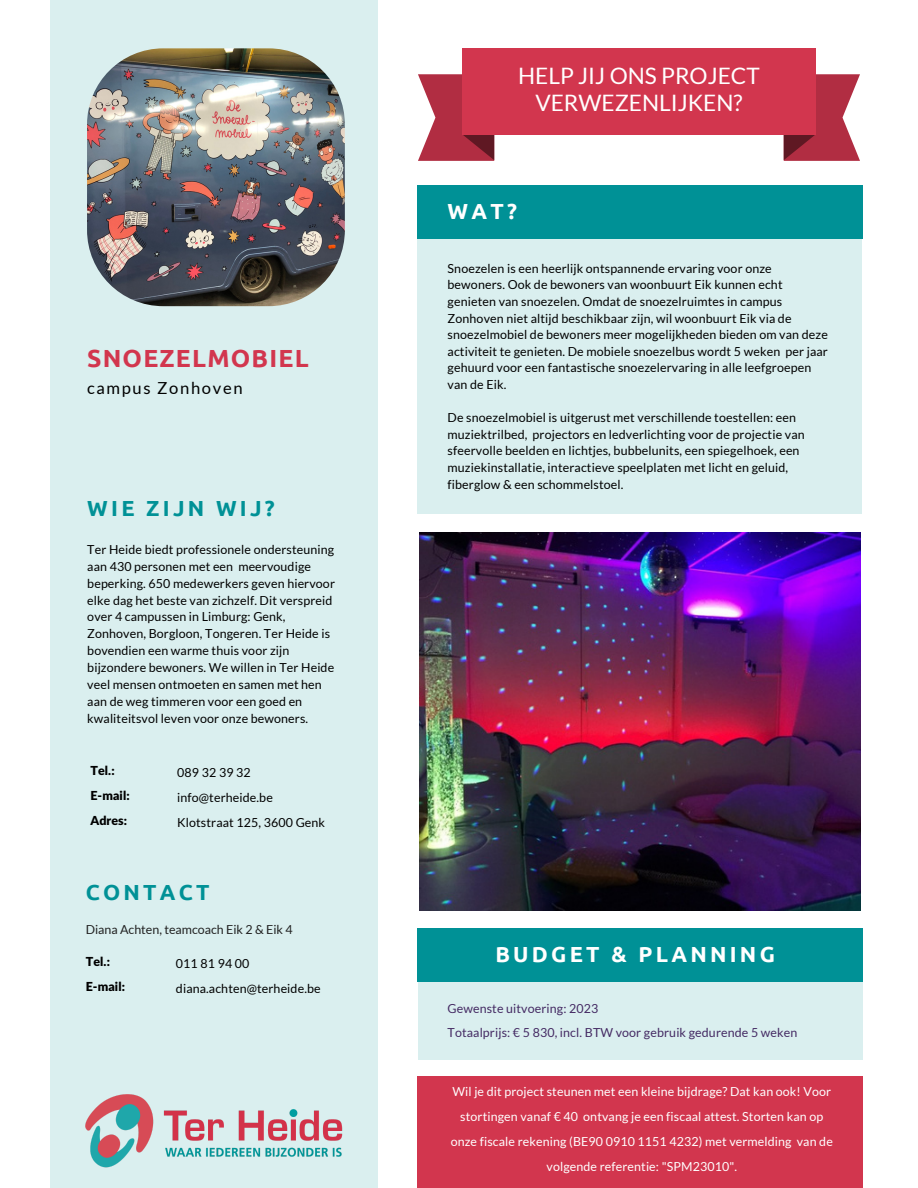
<style>
.page{position:relative;width:918px;height:1188px;background:#fff}
.page>*{position:absolute;margin:0;border:0;box-sizing:border-box;transform-origin:0 0}
.t1{font:700 24.75px "Ubuntu";letter-spacing:.05em;color:#d2364e}
.t2{font:22.65px/27px "Lato";color:#fff;text-align:center}
.t3{font:700 21.75px "Ubuntu";letter-spacing:.15em;color:#fff}
.t4{font:700 21.75px "Ubuntu";letter-spacing:.15em;color:#009196}
.t5{font:16.65px "Lato";letter-spacing:.1em;color:#000}
.t6{font:12.45px/16.6px "Lato";letter-spacing:.01em;color:#000}
.t7{font:12.45px/24.8px "Lato";letter-spacing:.01em;color:#fff;text-align:center}
.t8{font:12.45px/24.8px "Lato";letter-spacing:.01em;color:#442a63}
.t9{font:900 12.45px/24.8px "Lato Latin";letter-spacing:.01em;color:#000}
.t10{font:12.45px "Lato";color:#222}
</style>
<div class="page">
<img style="left:419px;top:532px;width:441px;height:378px">
<div style="left:50px;top:0;width:328px;height:1188px;background:#daefef"></div>
<div style="left:418px;top:186px;width:444px;height:328px;background:#daefef"></div>
<div style="left:417px;top:186px;width:446px;height:52px;background:#009196"></div>
<div style="left:417px;top:929px;width:446px;height:52px;background:#009196"></div>
<div style="left:417px;top:1077px;width:446px;height:111px;background:#d2364e"></div>
<img style="left:87px;top:48px;width:258px;height:258px;border-radius:76px">
<img style="left:85px;top:1094px;width:258px;height:74px">
<svg style="left:784px;top:74px;width:76px;height:87px"></svg>
<svg style="left:418px;top:74px;width:76px;height:87px"></svg>
<div style="left:463px;top:48px;width:352px;height:87px;background:#d2364e"></div>
<div style="left:418px;top:981px;width:444px;height:79px;background:#daefef"></div>
<h1 class="t1" style="left:87px;top:344px;width:223px">SNOEZELMOBIEL</h1>
<h3 class="t5" style="left:87px;top:378px;width:157px">campus Zonhoven</h3>
<h3 class="t4" style="left:87px;top:496px;width:189px">WIE ZIJN WIJ?</h3>
<p class="t6" style="left:87px;top:541px;width:249px">Ter Heide biedt professionele ondersteuning aan 430 personen met een meervoudige beperking. 650 medewerkers geven hiervoor elke dag het beste van zichzelf. Dit verspreid over 4 campussen in Limburg: Genk, Zonhoven, Borgloon, Tongeren. Ter Heide is bovendien een warme thuis voor zijn bijzondere bewoners. We willen in Ter Heide veel mensen ontmoeten en samen met hen aan de weg timmeren voor een goed en kwaliteitsvol leven voor onze bewoners.</p>
<p class="t9" style="left:90px;top:759px;width:41px">Tel.:<br>E-mail:<br>Adres:</p>
<p class="t6" style="left:177px;top:760px;width:149px;line-height:24.8px">089 32 39 32 info@terheide.be<br>Klotstraat 125, 3600 Genk</p>
<h3 class="t4" style="left:86px;top:880px;width:125px">CONTACT</h3>
<p class="t10" style="left:86px;top:922px;width:209px">Diana Achten, teamcoach Eik 2 &amp; Eik 4</p>
<p class="t9" style="left:86px;top:950px;width:41px">Tel.:<br>E-mail:</p>
<p class="t6" style="left:176px;top:951px;width:146px;line-height:24.8px">011 81 94 00 diana.achten@terheide.be</p>
<h2 class="t2" style="left:518px;top:62px;width:243px">HELP JIJ ONS PROJECT<br>VERWEZENLIJKEN?</h2>
<h3 class="t3" style="left:448px;top:198px;width:71px">WAT?</h3>
<p class="t6" style="left:448px;top:260px;width:382px">Snoezelen is een heerlijk ontspannende ervaring voor onze bewoners. Ook de bewoners van woonbuurt Eik kunnen echt genieten van snoezelen. Omdat de snoezelruimtes in campus Zonhoven niet altijd beschikbaar zijn, wil woonbuurt Eik via de snoezelmobiel de bewoners meer mogelijkheden bieden om van deze activiteit te genieten. De mobiele snoezelbus wordt 5 weken per jaar gehuurd voor een fantastische snoezelervaring in alle leefgroepen van de Eik.</p>
<p class="t6" style="left:448px;top:409px;width:359px">De snoezelmobiel is uitgerust met verschillende toestellen: een muziektrilbed, projectors en ledverlichting voor de projectie van sfeervolle beelden en lichtjes, bubbelunits, een spiegelhoek, een muziekinstallatie, interactieve speelplaten met licht en geluid, fiberglow &amp; een schommelstoel.</p>
<h3 class="t3" style="left:495px;top:942px;width:281px">BUDGET &amp; PLANNING</h3>
<p class="t8" style="left:448px;top:995px;width:351px">Gewenste uitvoering: 2023<br>Totaalprijs: € 5 830, incl. BTW voor gebruik gedurende 5 weken</p>
<p class="t7" style="left:451px;top:1079px;width:384px">Wil je dit project steunen met een kleine bijdrage? Dat kan ook! Voor stortingen vanaf € 40 ontvang je een fiscaal attest. Storten kan op onze fiscale rekening (BE90 0910 1151 4232) met vermelding van de volgende referentie: "SPM23010".</p>
</div>
